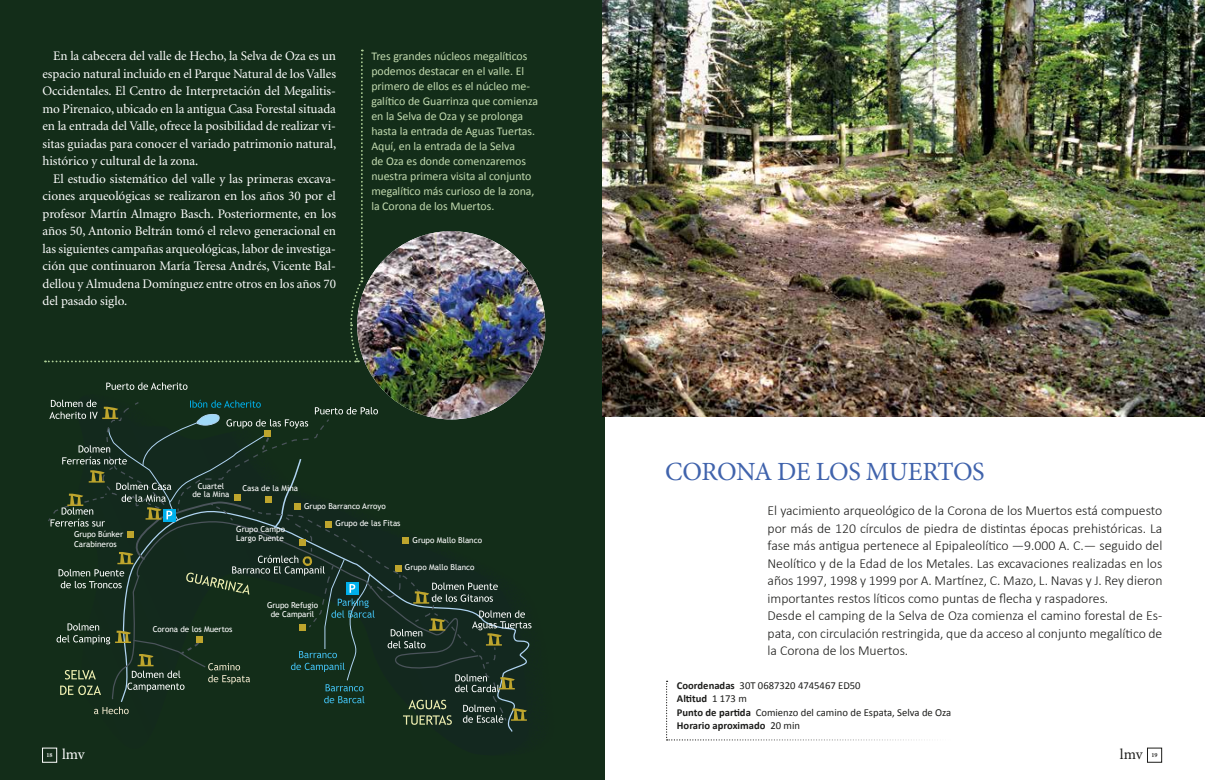
<style>
.page{position:relative;width:1205px;height:780px;background:#fff}
.page>*{position:absolute;margin:0;border:0;box-sizing:border-box;transform-origin:0 0}
.t1{font:26.25px "Minion Pro";letter-spacing:-.025em;color:#4063ac}
.t2{font:15px "Minion Pro";color:#1d1d1b}
.t3{font:15px "Minion Pro";color:#fff}
.t4{font:300 13.75px/17.5px "Calibri";letter-spacing:-.005em;color:#1d1d1b}
.t5{font:13.12px/17.5px "Minion";letter-spacing:-.005em;color:#fff;text-align:justify}
.t6{font:11.88px/15px "Calibri";letter-spacing:-.005em;color:#c2daaf}
.t7{font:10.62px/13.1px "Calibri";color:#1d1d1b}
.t8{font:8.12px/9.4px "Trebuchet MS";letter-spacing:-.005em;color:#fff;text-align:center}
.t9{font:600 6.25px "Minion Pro";color:#1d1d1b}
.t10{font:600 6.25px "Minion Pro";color:#fff}
.s1{font-weight:700}
</style>
<div class="page">
<div style="left:1147px;top:748px;width:15px;height:14px;border:1px solid #1d1d1b"></div>
<div style="left:0;top:0;width:604px;height:780px;background:#132d19"></div>
<div style="left:42px;top:748px;width:15px;height:14px;border:1px solid #fff"></div>
<img style="left:602px;top:0;width:603px;height:416px">
<img style="left:357px;top:231px;width:188px;height:188px;border-radius:94px">
<svg style="left:45px;top:50px;width:318px;height:312px"></svg>
<svg style="left:666px;top:680px;width:259px;height:60px"></svg>
<svg style="left:106px;top:382px;width:81px;height:8px"></svg>
<svg style="left:48px;top:399px;width:483px;height:325px"></svg>
<p class="t5" style="left:43px;top:48px;width:295px;text-indent:11px">En la cabecera del valle de Hecho, la Selva de Oza es un espacio natural incluido en el Parque Natural de los Valles Occidentales. El Centro de Interpretación del Megalitis&shy;mo Pirenaico, ubicado en la antigua Casa Forestal situada en la entrada del Valle, ofrece la posibilidad de realizar vi&shy;sitas guiadas para conocer el variado patrimonio natural, histórico y cultural de la zona.</p>
<p class="t5" style="left:43px;top:170px;width:295px;text-indent:11px">El estudio sistemático del valle y las primeras excava&shy;ciones arqueológicas se realizaron en los años 30 por el profesor Martín Almagro Basch. Posteriormente, en los años 50, Antonio Beltrán tomó el relevo generacional en las siguientes campañas arqueológicas, labor de investiga&shy;ción que continuaron María Teresa Andrés, Vicente Bal&shy;dellou y Almudena Domínguez entre otros en los años 70 del pasado siglo.</p>
<p class="t6" style="left:371px;top:49px;width:168px">Tres grandes núcleos megalíticos podemos destacar en el valle. El primero de ellos es el núcleo me&shy;galítico de Guarrinza que comienza en la Selva de Oza y se prolonga hasta la entrada de Aguas Tuertas.<br>Aquí, en la entrada de la Selva<br>de Oza es donde comenzaremos nuestra primera visita al conjunto megalítico más curioso de la zona, la Corona de los Muertos.</p>
<p class="t8" style="left:192px;top:481px;width:38px;line-height:8.8px">Cuartel de la Mina</p>
<p class="t8" style="left:242px;top:484px;width:57px">Casa de la Mina</p>
<p class="t8" style="left:304px;top:501px;width:83px">Grupo Barranco Arroyo</p>
<p class="t8" style="left:336px;top:518px;width:66px">Grupo de las Fitas</p>
<p class="t8" style="left:236px;top:525px;width:50px;line-height:8.8px;text-align:left">Grupo Campo<br>Largo Puente</p>
<p class="t8" style="left:74px;top:530px;width:51px;text-align:left">Grupo Búnker<br>Carabineros</p>
<p class="t8" style="left:412px;top:535px;width:71px">Grupo Mallo Blanco</p>
<p class="t10" style="left:47px;top:750px;width:8px">18</p>
<p class="t3" style="left:62px;top:744px;width:24px">lmv</p>
<p class="t8" style="left:153px;top:624px;width:81px">Corona de los Muertos</p>
<p class="t8" style="left:267px;top:600px;width:52px">Grupo Refugio de Camparil</p>
<p class="t8" style="left:405px;top:562px;width:71px">Grupo Mallo Blanco</p>
<h1 class="t1" style="left:665px;top:454px;width:321px">CORONA DE LOS MUERTOS</h1>
<p class="t4" style="left:767px;top:502px;width:396px">El yacimiento arqueológico de la Corona de los Muertos está compuesto por más de 120 círculos de piedra de distintas épocas prehistóricas. La fase más antigua pertenece al Epipaleolítico —9.000 A. C.— seguido del Neolítico y de la Edad de los Metales. Las excavaciones realizadas en los años 1997, 1998 y 1999 por A. Martínez, C. Mazo, L. Navas y J. Rey dieron importantes restos líticos como puntas de flecha y raspadores.<br>Desde el camping de la Selva de Oza comienza el camino forestal de Es&shy;pata, con circulación restringida, que da acceso al conjunto megalítico de la Corona de los Muertos.</p>
<p class="t7" style="left:677px;top:679px;width:276px"><span class="s1">Coordenadas</span> 30T 0687320 4745467 ED50<br><span class="s1">Altitud</span> 1 173 m<br><span class="s1">Punto de partida</span> Comienzo del camino de Espata, Selva de Oza <span class="s1">Horario aproximado</span> 20 min</p>
<p class="t2" style="left:1120px;top:744px;width:24px">lmv</p>
<p class="t9" style="left:1151px;top:750px;width:8px">19</p>
</div>
